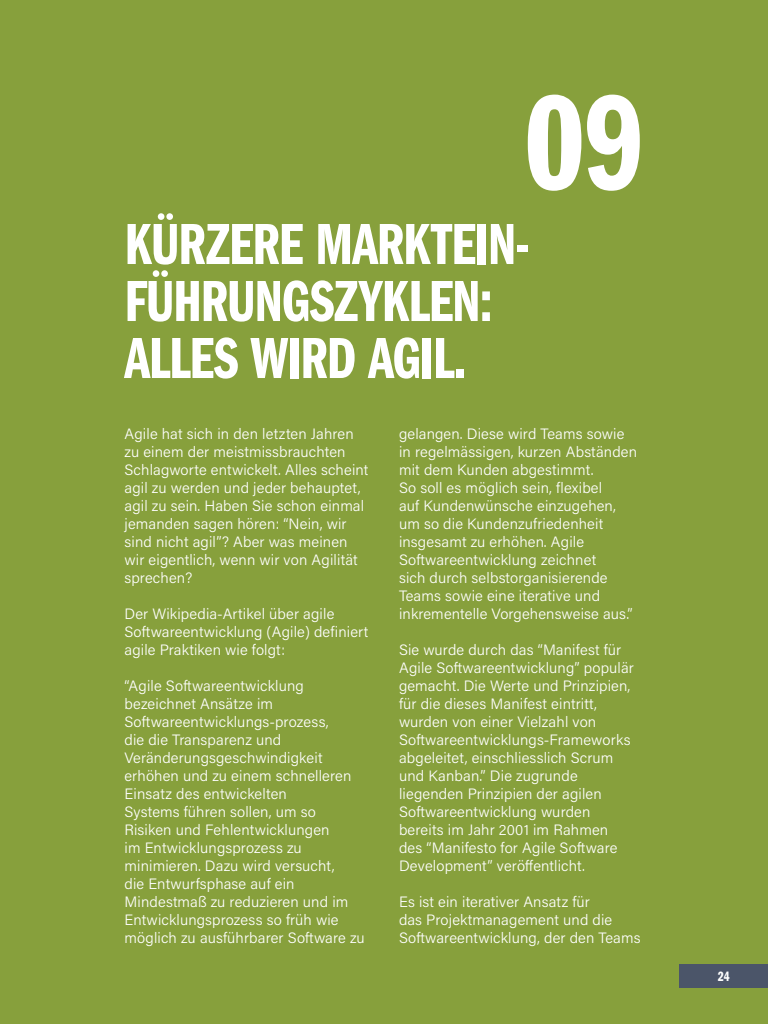
<style>
.page{position:relative;width:768px;height:1024px;background:#87a03c}
.page>*{position:absolute;margin:0;border:0;box-sizing:border-box;transform-origin:0 0}
.t1{font:140px "Franklin Gothic URW Com Dem";color:#fff}
.t2{font:60px/57px "Franklin Gothic URW Com Dem";letter-spacing:-.02em;color:#fff}
.t3{font:300 15px/18px "Acumin Pro";letter-spacing:.01em;color:#fff}
.t4{font:14px "Franklin Gothic URW Com Dem";color:#fff}
</style>
<div class="page">
<div style="left:680px;top:965px;width:88px;height:23px;background:#4b5569"></div>
<h1 class="t1" style="left:525px;top:45px;width:121px">09</h1>
<h2 class="t2" style="left:124px;top:212px;width:406px">KÜRZERE MARKTEIN-<br>FÜHRUNGSZYKLEN:<br>ALLES WIRD AGIL.</h2>
<p class="t3" style="left:124px;top:424px;width:246px">Agile hat sich in den letzten Jahren zu einem der meistmissbrauchten<br>Schlagworte entwickelt. Alles scheint agil zu werden und jeder behauptet, agil zu sein. Haben Sie schon einmal jemanden sagen hören: “Nein, wir sind nicht agil”? Aber was meinen wir eigentlich, wenn wir von Agilität sprechen?</p>
<p class="t3" style="left:124px;top:604px;width:245px">Der Wikipedia-Artikel über agile<br>Softwareentwicklung (Agile) definiert agile Praktiken wie folgt:</p>
<p class="t3" style="left:124px;top:676px;width:242px">“Agile Softwareentwicklung bezeichnet Ansätze im<br>Softwareentwicklungs-prozess,<br>die die Transparenz und<br>Veränderungsgeschwindigkeit erhöhen und zu einem schnelleren<br>Einsatz des entwickelten<br>Systems führen sollen, um so<br>Risiken und Fehlentwicklungen<br>im Entwicklungsprozess zu minimieren. Dazu wird versucht,<br>die Entwurfsphase auf ein<br>Mindestmaß zu reduzieren und im<br>Entwicklungsprozess so früh wie möglich zu ausführbarer Software zu</p>
<p class="t3" style="left:399px;top:424px;width:240px">gelangen. Diese wird Teams sowie in regelmässigen, kurzen Abständen mit dem Kunden abgestimmt.<br>So soll es möglich sein, flexibel<br>auf Kundenwünsche einzugehen, um so die Kundenzufriedenheit insgesamt zu erhöhen. Agile<br>Softwareentwicklung zeichnet<br>sich durch selbstorganisierende<br>Teams sowie eine iterative und inkrementelle Vorgehensweise aus.”</p>
<p class="t3" style="left:399px;top:640px;width:237px">Sie wurde durch das “Manifest für<br>Agile Softwareentwicklung” populär gemacht. Die Werte und Prinzipien, für die dieses Manifest eintritt, wurden von einer Vielzahl von<br>Softwareentwicklungs-Frameworks abgeleitet, einschliesslich Scrum und Kanban.” Die zugrunde liegenden Prinzipien der agilen<br>Softwareentwicklung wurden bereits im Jahr 2001 im Rahmen des “Manifesto for Agile Software<br>Development” veröffentlicht.</p>
<p class="t3" style="left:399px;top:892px;width:243px">Es ist ein iterativer Ansatz für<br>das Projektmanagement und die<br>Softwareentwicklung, der den Teams</p>
<p class="t4" style="left:718px;top:967px;width:13px">24</p>
</div>
